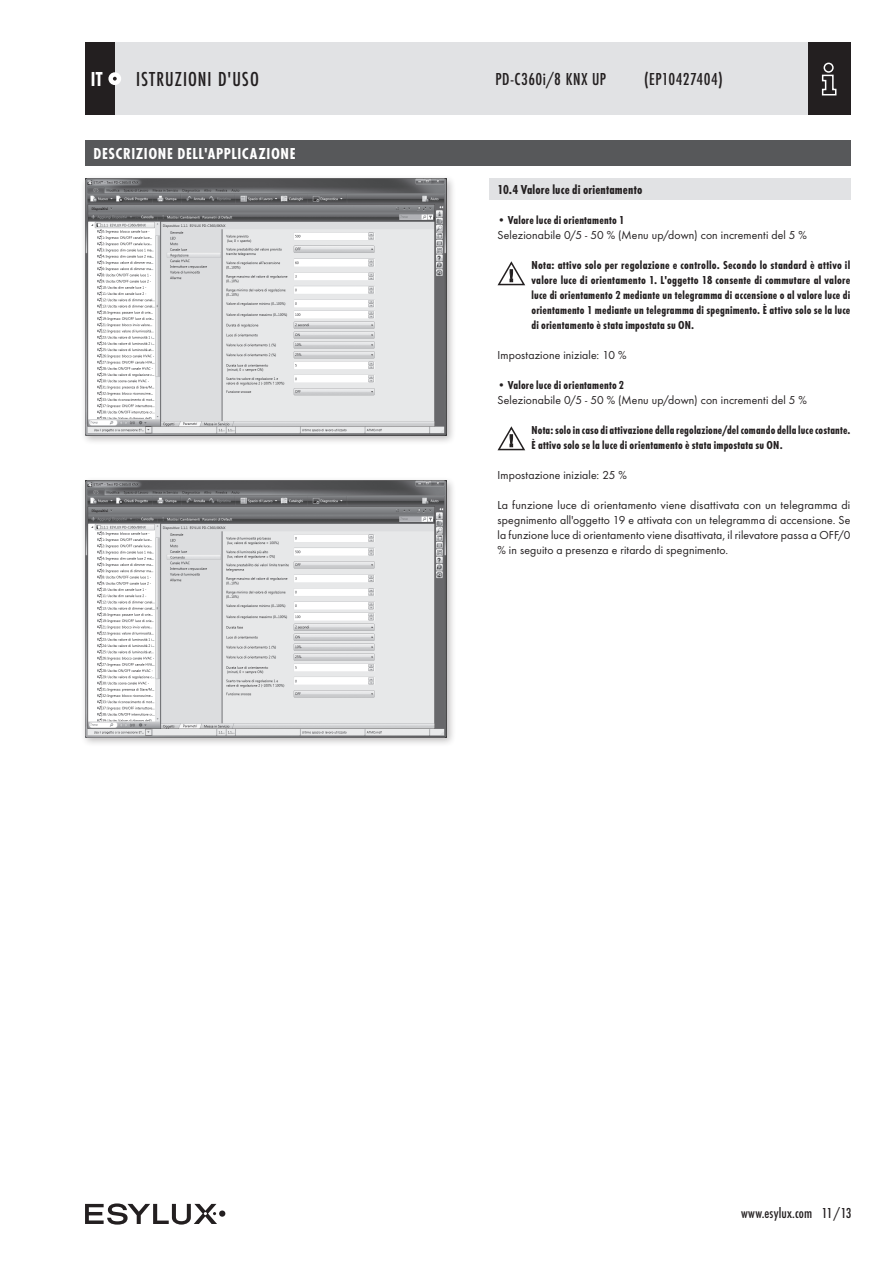
<style>
.page{position:relative;width:893px;height:1263px;background:#fff}
.page>*{position:absolute;margin:0;border:0;box-sizing:border-box;transform-origin:0 0}
.t1{font:500 21px "Futura Con";letter-spacing:.05em;color:#231f20}
.t2{font:700 21px "Futura Con";color:#fff;scale:.95 1}
.t3{font:500 18px "Futura Con";letter-spacing:.025em;color:#231f20}
.t4{font:700 16.5px "Futura Con";letter-spacing:.035em;color:#fff}
.t5{font:500 15px "Futura Con";letter-spacing:.01em;color:#231f20}
.t6{font:700 13.5px "Futura Con";letter-spacing:.015em;color:#231f20}
.t7{font:700 12px/15px "Futura Con";letter-spacing:.015em;color:#231f20;text-align:justify}
.t8{font:12px/15px "Futura Boo";letter-spacing:.015em;color:#231f20;text-align:justify}
</style>
<div class="page">
<div style="left:85px;top:43px;width:765px;height:72px;background:#e1e2e4"></div>
<div style="left:808px;top:43px;width:42px;height:72px;background:#231f20"></div>
<svg style="left:821px;top:62px;width:16px;height:34px"></svg>
<div style="left:85px;top:43px;width:30px;height:72px;background:#231f20"></div>
<div style="left:108px;top:72px;width:13px;height:13px;background:#fff;border-radius:50%"></div>
<svg style="left:113px;top:77px;width:4px;height:4px"></svg>
<div style="left:219px;top:1210px;width:6px;height:7px;background:#231f20;border-radius:50%"></div>
<svg style="left:85px;top:1203px;width:132px;height:21px"></svg>
<div style="left:489px;top:179px;width:361px;height:21px;background:#e1e2e4"></div>
<div style="left:81px;top:175px;width:376px;height:270px;background:#231f20;opacity:.3"></div>
<img style="left:85px;top:179px;width:361px;height:256px">
<div style="left:85px;top:140px;width:765px;height:26px;background:#57585a"></div>
<div style="left:81px;top:477px;width:376px;height:271px;background:#231f20;opacity:.3"></div>
<img style="left:85px;top:481px;width:361px;height:256px">
<svg style="left:497px;top:261px;width:29px;height:25px"></svg>
<svg style="left:497px;top:426px;width:29px;height:25px"></svg>
<h1 class="t2" style="left:91px;top:67px;width:14px">IT</h1>
<h1 class="t1" style="left:136px;top:67px;width:124px">ISTRUZIONI D'USO</h1>
<h2 class="t3" style="left:495px;top:69px;width:112px">PD-C360i/8 KNX UP</h2>
<h2 class="t3" style="left:644px;top:69px;width:80px">(EP10427404)</h2>
<h3 class="t4" style="left:94px;top:144px;width:204px">DESCRIZIONE DELL'APPLICAZIONE</h3>
<p class="t6" style="left:497px;top:181px;width:146px">10.4 Valore luce di orientamento</p>
<p class="t7" style="left:497px;top:212px;width:128px">• Valore luce di orientamento 1</p>
<p class="t8" style="left:497px;top:227px;width:311px">Selezionabile 0/5 - 50 % (Menu up/down) con incrementi del 5 %</p>
<p class="t7" style="left:531px;top:257px;width:320px">Nota: attivo solo per regolazione e controllo. Secondo lo standard è attivo il valore luce di orientamento 1. L'oggetto 18 consente di commutare al valore luce di orientamento 2 mediante un telegramma di accensione o al valore luce di orientamento 1 mediante un telegramma di spegnimento. È attivo solo se la luce di orientamento è stata impostata su ON.</p>
<p class="t8" style="left:497px;top:347px;width:131px">Impostazione iniziale: 10 %</p>
<p class="t7" style="left:497px;top:377px;width:128px">• Valore luce di orientamento 2</p>
<p class="t8" style="left:497px;top:392px;width:311px">Selezionabile 0/5 - 50 % (Menu up/down) con incrementi del 5 %</p>
<p class="t7" style="left:531px;top:422px;width:320px">Nota: solo in caso di attivazione della regolazione/del comando della luce costante.<br>È attivo solo se la luce di orientamento è stata impostata su ON.</p>
<p class="t8" style="left:497px;top:467px;width:131px">Impostazione iniziale: 25 %</p>
<p class="t8" style="left:497px;top:497px;width:354px">La funzione luce di orientamento viene disattivata con un telegramma di spegnimento all'oggetto 19 e attivata con un telegramma di accensione. Se la funzione luce di orientamento viene disattivata, il rilevatore passa a OFF/0 % in seguito a presenza e ritardo di spegnimento.</p>
<p class="t5" style="left:741px;top:1204px;width:112px">www.esylux.com 11/13</p>
</div>
